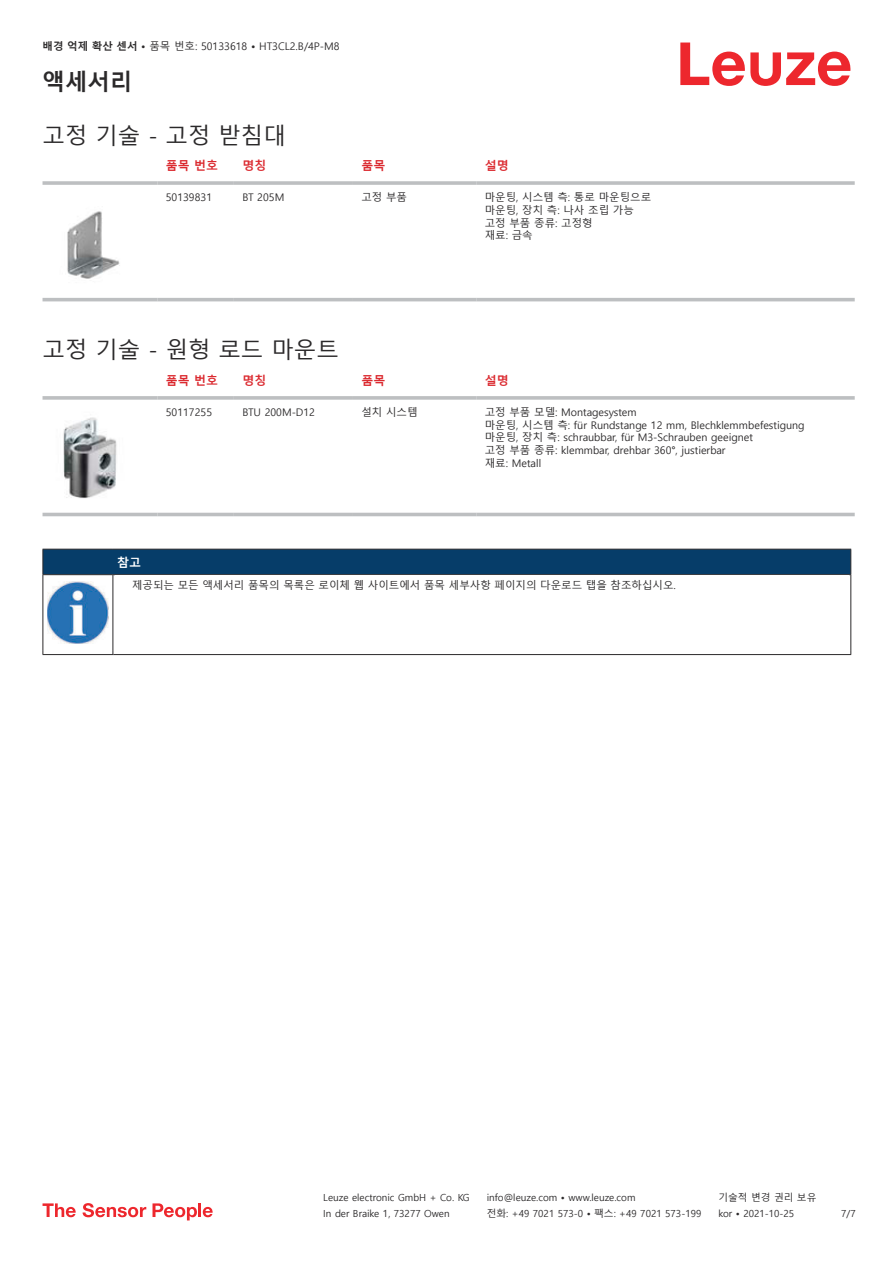
<style>
.page{position:relative;width:893px;height:1263px;background:#fff}
.page>*{position:absolute;margin:0;border:0;box-sizing:border-box;transform-origin:0 0}
.t1{font:22.5px "Malgun Gothic";color:#2b292a}
.t2{font:700 22.5px "Malgun Gothic";color:#2b292a}
.t3{font:700 12px "Malgun Gothic";color:#db2a30}
.t4{font:700 12px "Malgun Gothic";color:#fff}
.t5{font:10.5px/12.6px "Malgun Gothic";color:#2b292a}
.t6{font:9.75px "Malgun Gothic";color:#2b292a}
.s1{font-weight:700}
</style>
<div class="page">
<svg style="left:680px;top:43px;width:170px;height:43px"></svg>
<svg style="left:43px;top:301px;width:812px;height:1px"></svg>
<hr style="left:43px;top:181px;width:114px;height:4px;background:#bdbfc1">
<hr style="left:157px;top:181px;width:77px;height:4px;background:#c8cacb">
<hr style="left:234px;top:181px;width:119px;height:4px;background:#c3c5c6">
<hr style="left:353px;top:181px;width:123px;height:4px;background:#bdbfc1">
<hr style="left:476px;top:181px;width:379px;height:4px;background:#c8cacb">
<hr style="left:43px;top:298px;width:114px;height:3px;background:#bdbfc1">
<hr style="left:157px;top:298px;width:77px;height:3px;background:#bdbfc1">
<hr style="left:234px;top:298px;width:119px;height:3px;background:#bdbfc1">
<hr style="left:353px;top:298px;width:123px;height:3px;background:#bdbfc1">
<hr style="left:476px;top:298px;width:379px;height:3px;background:#bdbfc1">
<img style="left:67px;top:211px;width:53px;height:68px">
<div style="left:43px;top:512px;width:812px;height:5px;background:#ececed"></div>
<svg style="left:43px;top:396px;width:114px;height:4px"></svg>
<svg style="left:157px;top:396px;width:77px;height:4px"></svg>
<svg style="left:234px;top:396px;width:119px;height:4px"></svg>
<svg style="left:353px;top:396px;width:123px;height:4px"></svg>
<svg style="left:476px;top:396px;width:379px;height:4px;background:#c3c5c7"></svg>
<hr style="left:43px;top:513px;width:114px;height:3px;background:#bdbfc1">
<hr style="left:157px;top:513px;width:77px;height:3px;background:#bdbfc1">
<hr style="left:234px;top:513px;width:119px;height:3px;background:#bdbfc1">
<hr style="left:353px;top:513px;width:123px;height:3px;background:#bdbfc1">
<hr style="left:476px;top:513px;width:379px;height:3px;background:#bdbfc1">
<img style="left:63px;top:417px;width:54px;height:82px">
<div style="left:43px;top:549px;width:808px;height:26px;background:#063d69"></div>
<hr style="left:113px;top:574px;width:738px;height:1px;background:#2b292a">
<hr style="left:43px;top:575px;width:1px;height:75px;background:#2b292a">
<hr style="left:113px;top:575px;width:1px;height:75px;background:#2b292a">
<hr style="left:850px;top:575px;width:1px;height:75px;background:#2b292a">
<hr style="left:43px;top:654px;width:70px;height:1px;background:#2b292a">
<hr style="left:113px;top:654px;width:738px;height:1px;background:#2b292a">
<img style="left:47px;top:581px;width:61px;height:63px">
<svg style="left:43px;top:1203px;width:33px;height:14px"></svg>
<svg style="left:83px;top:1203px;width:63px;height:14px"></svg>
<svg style="left:153px;top:1203px;width:44px;height:17px"></svg>
<hr style="left:198px;top:1203px;width:3px;height:14px;background:#ed272d">
<svg style="left:203px;top:1207px;width:10px;height:10px"></svg>
<p class="t5" style="left:43px;top:40px;width:299px"><span class="s1">배경 억제 확산 센서 •</span> 품목 번호: 50133618 <span class="s1">•</span> HT3CL2.B/4P-M8</p>
<h1 class="t2" style="left:43px;top:69px;width:91px">액세서리</h1>
<h1 class="t1" style="left:43px;top:123px;width:245px">고정 기술 - 고정 받침대</h1>
<p class="t3" style="left:166px;top:159px;width:54px">품목 번호</p>
<p class="t3" style="left:242px;top:159px;width:25px">명칭</p>
<p class="t3" style="left:361px;top:159px;width:25px">품목</p>
<p class="t3" style="left:485px;top:159px;width:25px">설명</p>
<p class="t5" style="left:166px;top:191px;width:48px">50139831</p>
<p class="t5" style="left:242px;top:191px;width:43px">BT 205M</p>
<p class="t5" style="left:361px;top:191px;width:47px">고정 부품</p>
<p class="t5" style="left:485px;top:191px;width:168px">마운팅, 시스템 측: 통로 마운팅으로 마운팅, 장치 측: 나사 조립 가능 고정 부품 종류: 고정형<br>재료: 금속</p>
<h1 class="t1" style="left:43px;top:337px;width:298px">고정 기술 - 원형 로드 마운트</h1>
<p class="t3" style="left:166px;top:374px;width:54px">품목 번호</p>
<p class="t3" style="left:242px;top:374px;width:25px">명칭</p>
<p class="t3" style="left:361px;top:374px;width:25px">품목</p>
<p class="t3" style="left:485px;top:374px;width:25px">설명</p>
<p class="t5" style="left:166px;top:406px;width:48px">50117255</p>
<p class="t5" style="left:242px;top:406px;width:74px">BTU 200M-D12</p>
<p class="t5" style="left:361px;top:406px;width:58px">설치 시스템</p>
<p class="t5" style="left:485px;top:406px;width:321px">고정 부품 모델: Montagesystem<br>마운팅, 시스템 측: für Rundstange 12 mm, Blechklemmbefestigung 마운팅, 장치 측: schraubbar, für M3-Schrauben geeignet<br>고정 부품 종류: klemmbar, drehbar 360°, justierbar<br>재료: Metall</p>
<p class="t4" style="left:117px;top:555px;width:25px">참고</p>
<p class="t5" style="left:132px;top:579px;width:545px">제공되는 모든 액세서리 품목의 목록은 로이체 웹 사이트에서 품목 세부사항 페이지의 다운로드 탭을 참조하십시오.</p>
<p class="t6" style="left:323px;top:1192px;width:148px">Leuze electronic GmbH + Co. KG</p>
<p class="t6" style="left:487px;top:1192px;width:150px">info@leuze.com • www.leuze.com</p>
<p class="t6" style="left:718px;top:1192px;width:100px">기술적 변경 권리 보유</p>
<p class="t6" style="left:323px;top:1208px;width:128px">In der Braike 1, 73277 Owen</p>
<p class="t6" style="left:487px;top:1208px;width:216px">전화: +49 7021 573-0 • 팩스: +49 7021 573-199</p>
<p class="t6" style="left:718px;top:1208px;width:77px">kor • 2021-10-25</p>
<p class="t6" style="left:841px;top:1208px;width:16px">7 /7</p>
</div>
